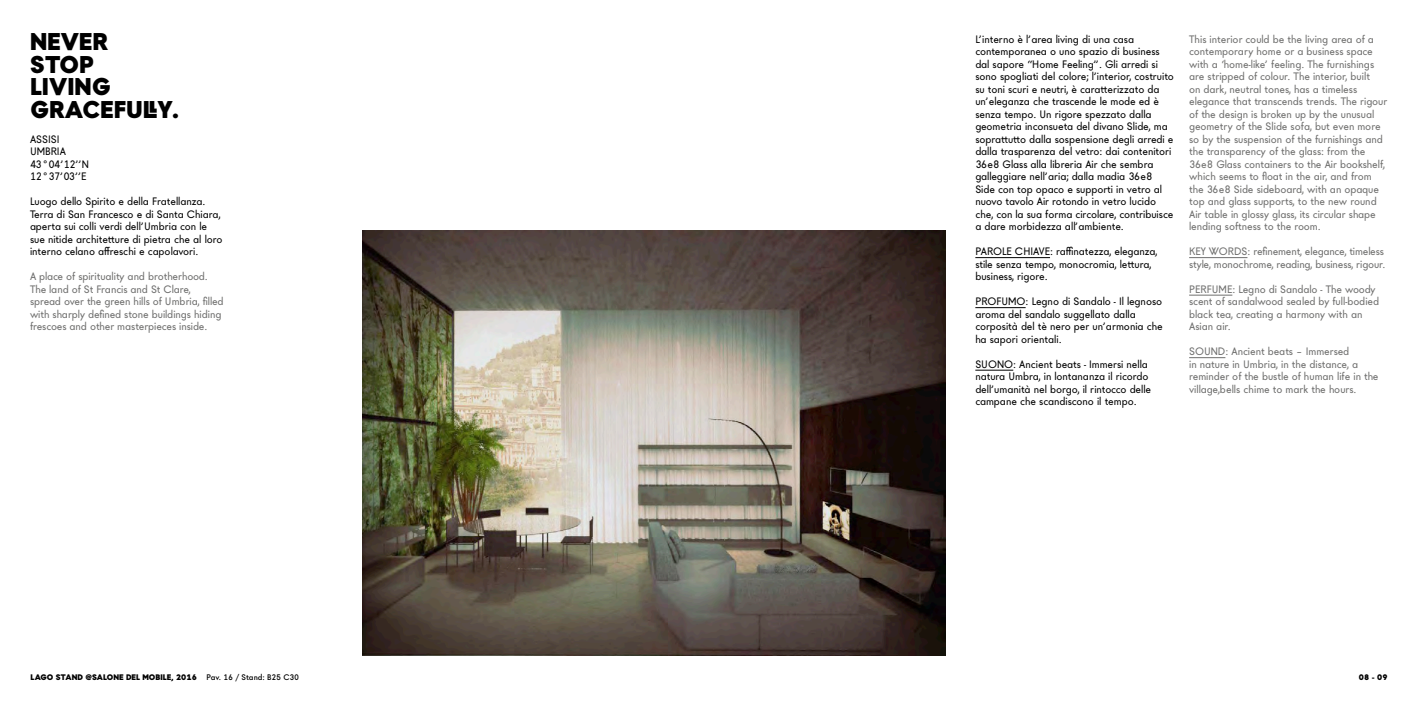
<style>
.page{position:relative;width:1418px;height:709px;background:#fff}
.page>*{position:absolute;margin:0;border:0;box-sizing:border-box;transform-origin:0 0}
.t1{font:800 22.5px/22.5px "LAGOSANS";color:#000}
.t2{font:10px/12.5px "LAGOSANS";color:#000}
.t3{font:10px/12.5px "LAGOSANS";color:#6f6f6e}
.t4{font:800 7.5px "LAGOSANS";color:#000}
.s1{font-weight:500}
</style>
<div class="page">
<img style="left:362px;top:230px;width:583px;height:425px">
<hr style="left:975px;top:257px;width:75px;height:1px;background:#000">
<hr style="left:975px;top:307px;width:50px;height:1px;background:#000">
<hr style="left:975px;top:370px;width:38px;height:1px;background:#000">
<hr style="left:1189px;top:257px;width:58px;height:1px;background:#6f6f6e">
<hr style="left:1189px;top:295px;width:43px;height:1px;background:#6f6f6e">
<hr style="left:1189px;top:357px;width:36px;height:1px;background:#6f6f6e">
<h1 class="t1" style="left:30px;top:30px;width:151px">NEVER<br>STOP<br>LIVING<br>GRACEFULLY.</h1>
<p class="t2" style="left:30px;top:133px;width:60px">ASSISI<br>UMBRIA<br>43°04’12’’N<br>12°37’03’’E</p>
<p class="t2" style="left:30px;top:195px;width:194px">Luogo dello Spirito e della Fratellanza.<br>Terra di San Francesco e di Santa Chiara, aperta sui colli verdi dell’Umbria con le sue nitide architetture di pietra che al loro interno celano affreschi e capolavori.</p>
<p class="t3" style="left:30px;top:270px;width:195px">A place of spirituality and brotherhood.<br>The land of St Francis and St Clare, spread over the green hills of Umbria, filled with sharply defined stone buildings hiding frescoes and other masterpieces inside.</p>
<p class="t2" style="left:975px;top:33px;width:200px">L’interno è l’area living di una casa contemporanea o uno spazio di business dal sapore “Home Feeling”. Gli arredi si sono spogliati del colore; l’interior, costruito su toni scuri e neutri, è caratterizzato da un’eleganza che trascende le mode ed è senza tempo. Un rigore spezzato dalla geometria inconsueta del divano Slide, ma soprattutto dalla sospensione degli arredi e dalla trasparenza del vetro: dai contenitori 36e8 Glass alla libreria Air che sembra galleggiare nell’aria; dalla madia 36e8<br>Side con top opaco e supporti in vetro al nuovo tavolo Air rotondo in vetro lucido che, con la sua forma circolare, contribuisce a dare morbidezza all’ambiente.</p>
<p class="t2" style="left:975px;top:245px;width:184px">PAROLE CHIAVE: raffinatezza, eleganza, stile senza tempo, monocromia, lettura, business, rigore.</p>
<p class="t2" style="left:975px;top:295px;width:189px">PROFUMO: Legno di Sandalo - Il legnoso aroma del sandalo suggellato dalla corposità del tè nero per un’armonia che ha sapori orientali.</p>
<p class="t2" style="left:975px;top:358px;width:177px">SUONO: Ancient beats - Immersi nella natura Umbra, in lontananza il ricordo dell’umanità nel borgo, il rintocco delle campane che scandiscono il tempo.</p>
<p class="t3" style="left:1189px;top:33px;width:200px">This interior could be the living area of a contemporary home or a business space with a ‘home-like’ feeling. The furnishings are stripped of colour. The interior, built<br>on dark, neutral tones, has a timeless elegance that transcends trends. The rigour of the design is broken up by the unusual geometry of the Slide sofa, but even more so by the suspension of the furnishings and the transparency of the glass: from the 36e8 Glass containers to the Air bookshelf, which seems to float in the air, and from the 36e8 Side sideboard, with an opaque top and glass supports, to the new round Air table in glossy glass, its circular shape lending softness to the room.</p>
<p class="t3" style="left:1189px;top:245px;width:198px">KEY WORDS: refinement, elegance, timeless style, monochrome, reading, business, rigour.</p>
<p class="t3" style="left:1189px;top:283px;width:191px">PERFUME: Legno di Sandalo - The woody scent of sandalwood sealed by full-bodied black tea, creating a harmony with an<br>Asian air.</p>
<p class="t3" style="left:1189px;top:345px;width:191px">SOUND: Ancient beats – Immersed<br>in nature in Umbria, in the distance, a reminder of the bustle of human life in the village,bells chime to mark the hours.</p>
<p class="t4" style="left:30px;top:672px;width:270px">LAGO STAND @SALONE DEL MOBILE, 2016 <span class="s1">Pav. 16 / Stand: B25 C30</span></p>
<p class="t4" style="left:1358px;top:672px;width:31px">08 - 09</p>
</div>
